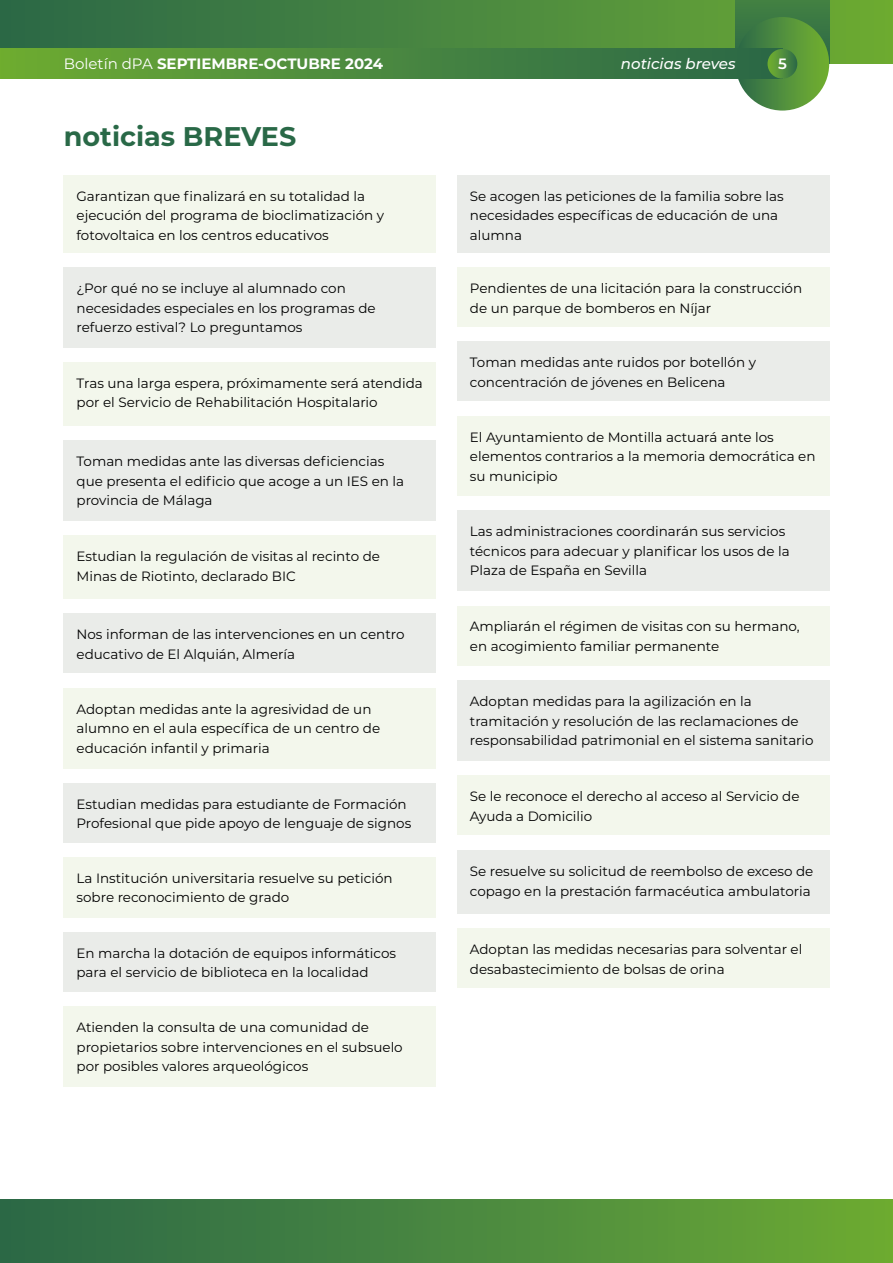
<style>
.page{position:relative;width:893px;height:1263px;background:#fff}
.page>*{position:absolute;margin:0;border:0;box-sizing:border-box;transform-origin:0 0}
.t1{font:700 27px "Montserrat";color:#296947}
.t2{font:700 15px "Montserrat";color:#fff}
.t3{font:italic 500 15px "Montserrat";color:#fff}
.t4{font:600 15px "Montserrat";color:#fff}
.t5{font:13.5px/19.5px "Montserrat";color:#000}
.s1{font-weight:400}
</style>
<div class="page">
<svg style="left:0;top:0;width:893px;height:64px;background:#48853f"></svg>
<div style="left:0;top:1199px;width:893px;height:64px;background:linear-gradient(to right,#296749,#6baa34)"></div>
<div style="left:736px;top:0;width:93px;height:64px;background:#3e7c43"></div>
<div style="left:736px;top:17px;width:93px;height:94px;background:linear-gradient(to right,#2e6a4b,#74b231);border-radius:50%"></div>
<div style="left:0;top:49px;width:782px;height:30px;background:linear-gradient(to right,#6cab34,#296649)"></div>
<div style="left:767px;top:49px;width:30px;height:30px;background:linear-gradient(to right,#70af31,#337047);border-radius:50%"></div>
<div style="left:64px;top:175px;width:372px;height:77px;background:#f3f7ec"></div>
<div style="left:457px;top:267px;width:372px;height:60px;background:#f3f7ec"></div>
<div style="left:457px;top:416px;width:372px;height:80px;background:#f3f7ec"></div>
<div style="left:457px;top:605px;width:372px;height:60px;background:#f3f7ec"></div>
<div style="left:457px;top:775px;width:372px;height:60px;background:#f3f7ec"></div>
<div style="left:457px;top:928px;width:372px;height:60px;background:#f3f7ec"></div>
<div style="left:64px;top:362px;width:372px;height:64px;background:#f3f7ec"></div>
<div style="left:64px;top:535px;width:372px;height:64px;background:#f3f7ec"></div>
<div style="left:64px;top:688px;width:372px;height:80px;background:#f3f7ec"></div>
<div style="left:64px;top:857px;width:372px;height:60px;background:#f3f7ec"></div>
<div style="left:64px;top:1006px;width:372px;height:80px;background:#f3f7ec"></div>
<div style="left:64px;top:267px;width:372px;height:80px;background:#eaece9"></div>
<div style="left:64px;top:440px;width:372px;height:81px;background:#eaece9"></div>
<div style="left:64px;top:614px;width:372px;height:59px;background:#eaece9"></div>
<div style="left:457px;top:342px;width:372px;height:59px;background:#eaece9"></div>
<div style="left:457px;top:511px;width:372px;height:80px;background:#eaece9"></div>
<div style="left:457px;top:680px;width:372px;height:80px;background:#eaece9"></div>
<div style="left:457px;top:850px;width:372px;height:64px;background:#eaece9"></div>
<div style="left:64px;top:783px;width:372px;height:59px;background:#eaece9"></div>
<div style="left:64px;top:932px;width:372px;height:59px;background:#eaece9"></div>
<div style="left:457px;top:175px;width:372px;height:77px;background:#eaece9"></div>
<p class="t2" style="left:64px;top:53px;width:321px"><span class="s1">Boletín dPA</span> SEPTIEMBRE-OCTUBRE 2024</p>
<p class="t3" style="left:621px;top:53px;width:116px">noticias breves</p>
<p class="t4" style="left:778px;top:53px;width:10px">5</p>
<h1 class="t1" style="left:64px;top:117px;width:234px">noticias BREVES</h1>
<p class="t5" style="left:77px;top:185px;width:309px">Garantizan que finalizará en su totalidad la ejecución del programa de bioclimatización y fotovoltaica en los centros educativos</p>
<p class="t5" style="left:77px;top:278px;width:301px">¿Por qué no se incluye al alumnado con necesidades especiales en los programas de refuerzo estival? Lo preguntamos</p>
<p class="t5" style="left:77px;top:373px;width:348px">Tras una larga espera, próximamente será atendida por el Servicio de Rehabilitación Hospitalario</p>
<p class="t5" style="left:77px;top:451px;width:329px">Toman medidas ante las diversas deficiencias que presenta el edificio que acoge a un IES en la provincia de Málaga</p>
<p class="t5" style="left:77px;top:546px;width:305px">Estudian la regulación de visitas al recinto de<br>Minas de Riotinto, declarado BIC</p>
<p class="t5" style="left:77px;top:624px;width:330px">Nos informan de las intervenciones en un centro educativo de El Alquián, Almería</p>
<p class="t5" style="left:77px;top:699px;width:305px">Adoptan medidas ante la agresividad de un alumno en el aula específica de un centro de educación infantil y primaria</p>
<p class="t5" style="left:77px;top:794px;width:336px">Estudian medidas para estudiante de Formación<br>Profesional que pide apoyo de lenguaje de signos</p>
<p class="t5" style="left:77px;top:868px;width:318px">La Institución universitaria resuelve su petición sobre reconocimiento de grado</p>
<p class="t5" style="left:77px;top:943px;width:321px">En marcha la dotación de equipos informáticos para el servicio de biblioteca en la localidad</p>
<p class="t5" style="left:77px;top:1017px;width:328px">Atienden la consulta de una comunidad de propietarios sobre intervenciones en el subsuelo por posibles valores arqueológicos</p>
<p class="t5" style="left:470px;top:185px;width:315px">Se acogen las peticiones de la familia sobre las necesidades específicas de educación de una alumna</p>
<p class="t5" style="left:470px;top:278px;width:334px">Pendientes de una licitación para la construcción de un parque de bomberos en Níjar</p>
<p class="t5" style="left:470px;top:352px;width:288px">Toman medidas ante ruidos por botellón y concentración de jóvenes en Belicena</p>
<p class="t5" style="left:470px;top:427px;width:347px">El Ayuntamiento de Montilla actuará ante los elementos contrarios a la memoria democrática en su municipio</p>
<p class="t5" style="left:470px;top:521px;width:321px">Las administraciones coordinarán sus servicios técnicos para adecuar y planificar los usos de la<br>Plaza de España en Sevilla</p>
<p class="t5" style="left:470px;top:616px;width:331px">Ampliarán el régimen de visitas con su hermano, en acogimiento familiar permanente</p>
<p class="t5" style="left:470px;top:691px;width:345px">Adoptan medidas para la agilización en la tramitación y resolución de las reclamaciones de responsabilidad patrimonial en el sistema sanitario</p>
<p class="t5" style="left:470px;top:786px;width:331px">Se le reconoce el derecho al acceso al Servicio de<br>Ayuda a Domicilio</p>
<p class="t5" style="left:470px;top:861px;width:345px">Se resuelve su solicitud de reembolso de exceso de copago en la prestación farmacéutica ambulatoria</p>
<p class="t5" style="left:470px;top:939px;width:334px">Adoptan las medidas necesarias para solventar el desabastecimiento de bolsas de orina</p>
</div>
